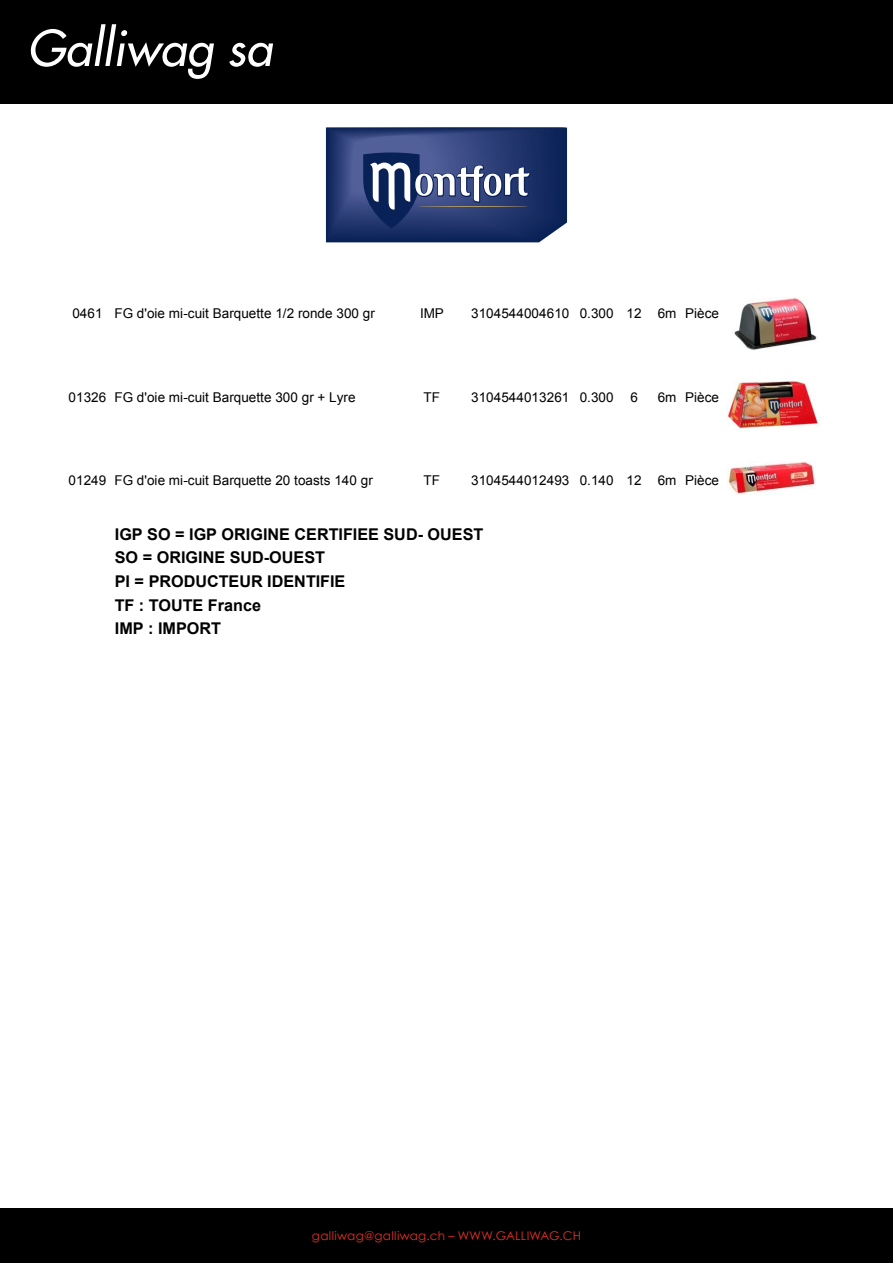
<style>
.page{position:relative;width:893px;height:1263px;background:#fff}
.page>*{position:absolute;margin:0;border:0;box-sizing:border-box;transform-origin:0 0}
.t1{font:700 16.2px/23.5px "Arial";color:#000}
.t2{font:13.5px "Arial";letter-spacing:.005em;color:#000}
.t3{font:12px "Century Gothic";letter-spacing:.025em;color:#e63126}
</style>
<div class="page">
<div style="left:0;top:1209px;width:893px;height:54px;background:#000"></div>
<div style="left:0;top:0;width:893px;height:103px;background:#000"></div>
<svg style="left:30px;top:24px;width:243px;height:55px"></svg>
<img style="left:734px;top:297px;width:83px;height:53px">
<img style="left:726px;top:378px;width:93px;height:52px">
<img style="left:727px;top:461px;width:88px;height:33px">
<svg style="left:326px;top:127px;width:241px;height:116px;background:#384a7c"></svg>
<p class="t2" style="left:72px;top:305px;width:304px">0461 FG d'oie mi-cuit Barquette 1/2 ronde 300 gr</p>
<p class="t2" style="left:420px;top:304px;width:25px">IMP</p>
<p class="t2" style="left:471px;top:304px;width:249px">3104544004610 0.300 12 6m Pièce</p>
<p class="t2" style="left:69px;top:388px;width:288px">01326 FG d'oie mi-cuit Barquette 300 gr + Lyre</p>
<p class="t2" style="left:424px;top:388px;width:18px">TF</p>
<p class="t2" style="left:471px;top:388px;width:168px">3104544013261 0.300 6</p>
<p class="t2" style="left:658px;top:388px;width:63px">6m Pièce</p>
<p class="t2" style="left:69px;top:472px;width:306px">01249 FG d'oie mi-cuit Barquette 20 toasts 140 gr</p>
<p class="t2" style="left:424px;top:471px;width:18px">TF</p>
<p class="t2" style="left:471px;top:471px;width:249px">3104544012493 0.140 12 6m Pièce</p>
<p class="t1" style="left:115px;top:523px;width:370px">IGP SO = IGP ORIGINE CERTIFIEE SUD- OUEST<br>SO = ORIGINE SUD-OUEST<br>PI = PRODUCTEUR IDENTIFIE<br>TF : TOUTE France<br>IMP : IMPORT</p>
<p class="t3" style="left:312px;top:1228px;width:270px">galliwag@galliwag.ch – WWW.GALLIWAG.CH</p>
</div>
